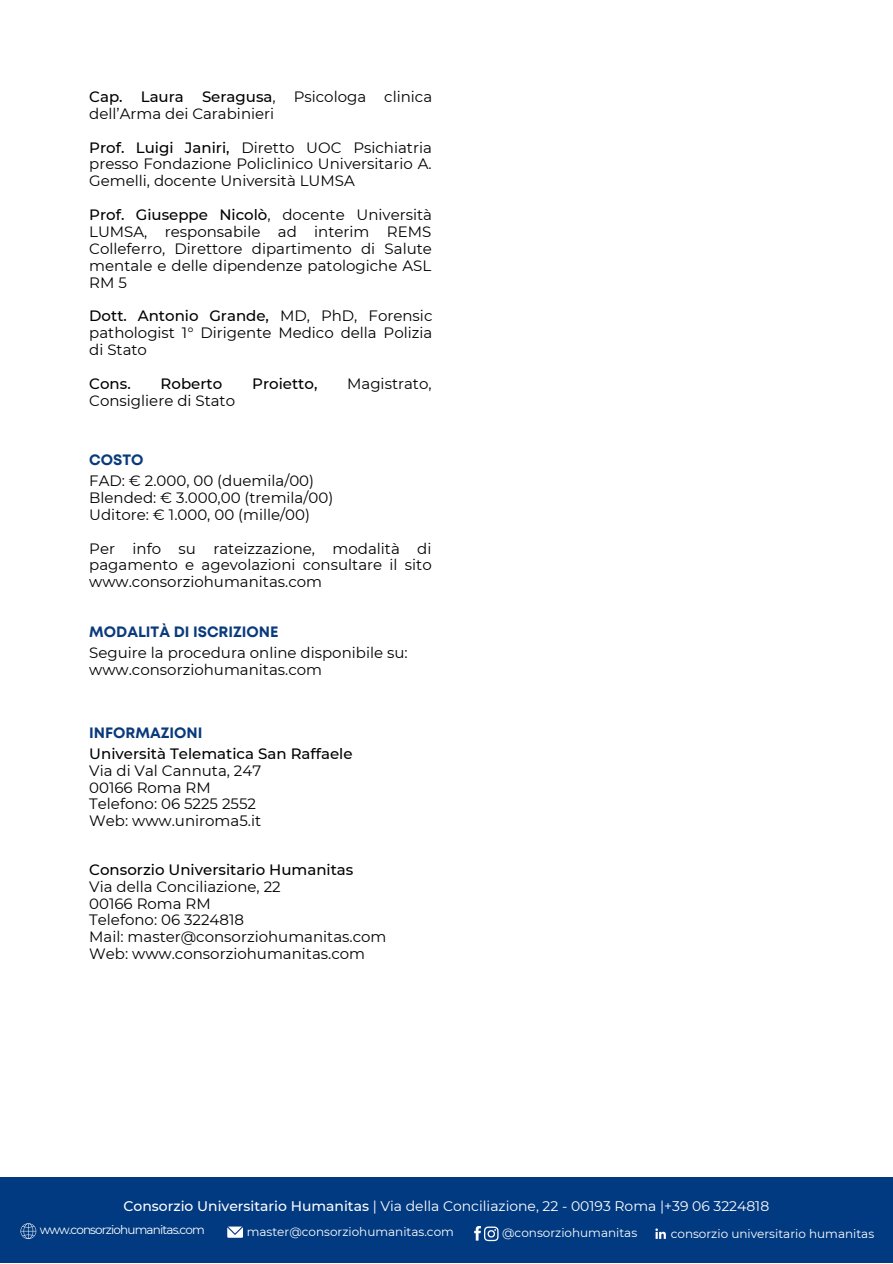
<style>
.page{position:relative;width:893px;height:1264px;background:#fff}
.page>*{position:absolute;margin:0;border:0;box-sizing:border-box;transform-origin:0 0}
.t1{font:15px/16.8px "Montserrat";color:#000}
.t2{font:500 15px "Montserrat";color:#000}
.t3{font:700 15px "Mont";color:#093a7c}
.t4{font:13.95px "Montserrat";color:#fff}
.t5{font:12px "Montserrat";color:#fff}
.t6{font:12px "Montserrat";letter-spacing:-.07em;color:#fff}
.s1{font-weight:500}
</style>
<div class="page">
<div style="left:0;top:1177px;width:892px;height:85px;background:#013a81"></div>
<svg style="left:21px;top:1223px;width:15px;height:15px"></svg>
<svg style="left:653px;top:1226px;width:15px;height:14px"></svg>
<svg style="left:655px;top:1228px;width:10px;height:10px"></svg>
<svg style="left:227px;top:1226px;width:16px;height:11px"></svg>
<svg style="left:474px;top:1226px;width:24px;height:15px"></svg>
<p class="t1" style="left:89px;top:88px;width:344px"><span class="s1">Cap. Laura Seragusa</span>, Psicologa clinica dell’Arma dei Carabinieri</p>
<p class="t1" style="left:89px;top:139px;width:344px;text-align:justify"><span class="s1">Prof. Luigi Janiri,</span> Diretto UOC Psichiatria presso Fondazione Policlinico Universitario A.<br>Gemelli, docente Università LUMSA</p>
<p class="t1" style="left:89px;top:206px;width:344px;text-align:justify"><span class="s1">Prof. Giuseppe Nicolò</span>, docente Università LUMSA, responsabile ad interim REMS Colleferro, Direttore dipartimento di Salute mentale e delle dipendenze patologiche ASL RM 5</p>
<p class="t1" style="left:89px;top:307px;width:344px;text-align:justify"><span class="s1">Dott. Antonio Grande,</span> MD, PhD, Forensic pathologist 1° Dirigente Medico della Polizia di Stato</p>
<p class="t2" style="left:89px;top:374px;width:43px">Cons.</p>
<p class="t2" style="left:161px;top:374px;width:63px">Roberto</p>
<p class="t2" style="left:252px;top:374px;width:67px">Proietto,</p>
<p class="t1" style="left:347px;top:375px;width:86px">Magistrato,</p>
<p class="t1" style="left:89px;top:392px;width:147px">Consigliere di Stato</p>
<p class="t3" style="left:89px;top:454px;width:56px">COSTO</p>
<p class="t1" style="left:89px;top:472px;width:245px">FAD: € 2.000, 00 (duemila/00)<br>Blended: € 3.000,00 (tremila/00)<br>Uditore: € 1.000, 00 (mille/00)</p>
<p class="t1" style="left:89px;top:540px;width:344px;text-align:justify">Per info su rateizzazione, modalità di pagamento e agevolazioni consultare il sito www.consorziohumanitas.com</p>
<p class="t3" style="left:89px;top:626px;width:191px">MODALITÀ DI ISCRIZIONE</p>
<p class="t1" style="left:89px;top:644px;width:320px">Seguire la procedura online disponibile su: www.consorziohumanitas.com</p>
<p class="t3" style="left:89px;top:727px;width:115px">INFORMAZIONI</p>
<p class="t2" style="left:89px;top:744px;width:265px">Università Telematica San Raffaele</p>
<p class="t1" style="left:89px;top:762px;width:173px">Via di Val Cannuta, 247<br>00166 Roma RM<br>Telefono: 06 5225 2552<br>Web: www.uniroma5.it</p>
<p class="t2" style="left:89px;top:860px;width:266px">Consorzio Universitario Humanitas</p>
<p class="t1" style="left:89px;top:877px;width:299px">Via della Conciliazione, 22<br>00166 Roma RM<br>Telefono: 06 3224818<br>Mail: master@consorziohumanitas.com<br>Web: www.consorziohumanitas.com</p>
<p class="t4" style="left:123px;top:1197px;width:647px"><span class="s1">Consorzio Universitario Humanitas</span> | Via della Conciliazione, 22 - 00193 Roma |+39 06 3224818</p>
<p class="t6" style="left:40px;top:1222px;width:166px">www.consorziohumanitas.com</p>
<p class="t5" style="left:247px;top:1224px;width:209px">master@consorziohumanitas.com</p>
<p class="t5" style="left:502px;top:1225px;width:136px">@consorziohumanitas</p>
<p class="t5" style="left:670px;top:1225px;width:205px">consorzio universitario humanitas</p>
</div>
